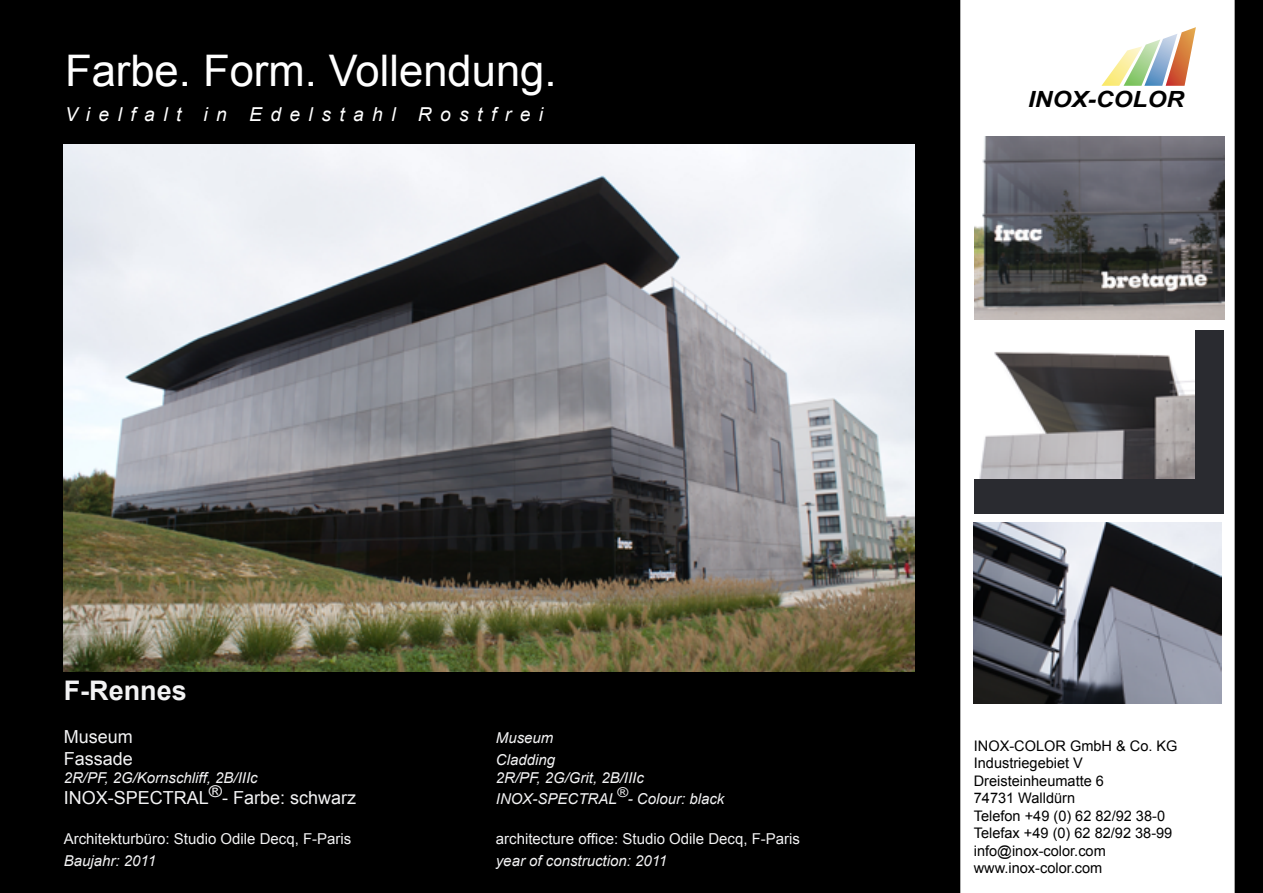
<style>
.page{position:relative;width:1263px;height:893px;background:#000}
.page>*{position:absolute;margin:0;border:0;box-sizing:border-box;transform-origin:0 0}
.t1{font:43.5px "Arial";color:#fff}
.t2{font:700 27px "Arial";color:#f3f3f4}
.t3{font:italic 700 22.35px "Arial";color:#000;scale:1.09 1}
.t4{font:italic 19.2px "Arial";letter-spacing:.44em;color:#fff}
.t5{font:18px "Arial";color:#f3f3f4}
.t6{font:italic 15px "Arial";color:#f3f3f4}
.t7{font:15px "Arial";color:#f3f3f4}
.t8{font:14.55px/17.4px "Arial";color:#000}
.t9{font:italic 13.5px "Arial";color:#f3f3f4;scale:1.11 1}
</style>
<div class="page">
<img style="left:64px;top:145px;width:850px;height:527px">
<div style="left:960px;top:0;width:274px;height:893px;background:#fff"></div>
<img style="left:974px;top:522px;width:247px;height:181px">
<img style="left:974px;top:136px;width:250px;height:183px">
<div style="left:974px;top:330px;width:250px;height:183px;background:#2a2b30"></div>
<img style="left:974px;top:330px;width:221px;height:149px">
<svg style="left:1101px;top:27px;width:95px;height:59px;background:#ddd6c1"></svg>
<div style="left:973px;top:740px;width:204px;height:134px;background:#fff"></div>
<h1 class="t1" style="left:65px;top:42px;width:493px">Farbe. Form. Vollendung.</h1>
<h3 class="t4" style="left:65px;top:102px;width:479px">Vielfalt in Edelstahl Rostfrei</h3>
<h3 class="t3" style="left:1028px;top:84px;width:145px">INOX-COLOR</h3>
<h2 class="t2" style="left:64px;top:672px;width:125px">F-Rennes</h2>
<p class="t5" style="left:64px;top:725px;width:71px">Museum</p>
<p class="t6" style="left:496px;top:728px;width:59px">Museum</p>
<p class="t5" style="left:64px;top:747px;width:71px">Fassade</p>
<p class="t6" style="left:496px;top:750px;width:61px">Cladding</p>
<p class="t6" style="left:64px;top:768px;width:195px">2R/PF, 2G/Kornschliff, 2B/IIIc</p>
<p class="t6" style="left:496px;top:768px;width:150px">2R/PF, 2G/Grit, 2B/IIIc</p>
<p class="t5" style="left:64px;top:786px;width:294px">INOX-SPECTRAL<sup>®</sup>- Farbe: schwarz</p>
<p class="t6" style="left:496px;top:789px;width:122px">INOX-SPECTRAL</p>
<p class="t9" style="left:617px;top:783px;width:11px">®</p>
<p class="t6" style="left:628px;top:789px;width:98px">- Colour: black</p>
<p class="t7" style="left:64px;top:829px;width:289px">Architekturbüro: Studio Odile Decq, F-Paris</p>
<p class="t7" style="left:496px;top:829px;width:306px">architecture office: Studio Odile Decq, F-Paris</p>
<p class="t6" style="left:64px;top:851px;width:94px">Baujahr: 2011</p>
<p class="t6" style="left:496px;top:851px;width:173px">year of construction: 2011</p>
<p class="t8" style="left:974px;top:737px;width:205px">INOX-COLOR GmbH &amp; Co. KG<br>Industriegebiet V<br>Dreisteinheumatte 6<br>74731 Walldürn<br>Telefon +49 (0) 62 82/92 38-0<br>Telefax +49 (0) 62 82/92 38-99 info@inox-color.com www.inox-color.com</p>
</div>
